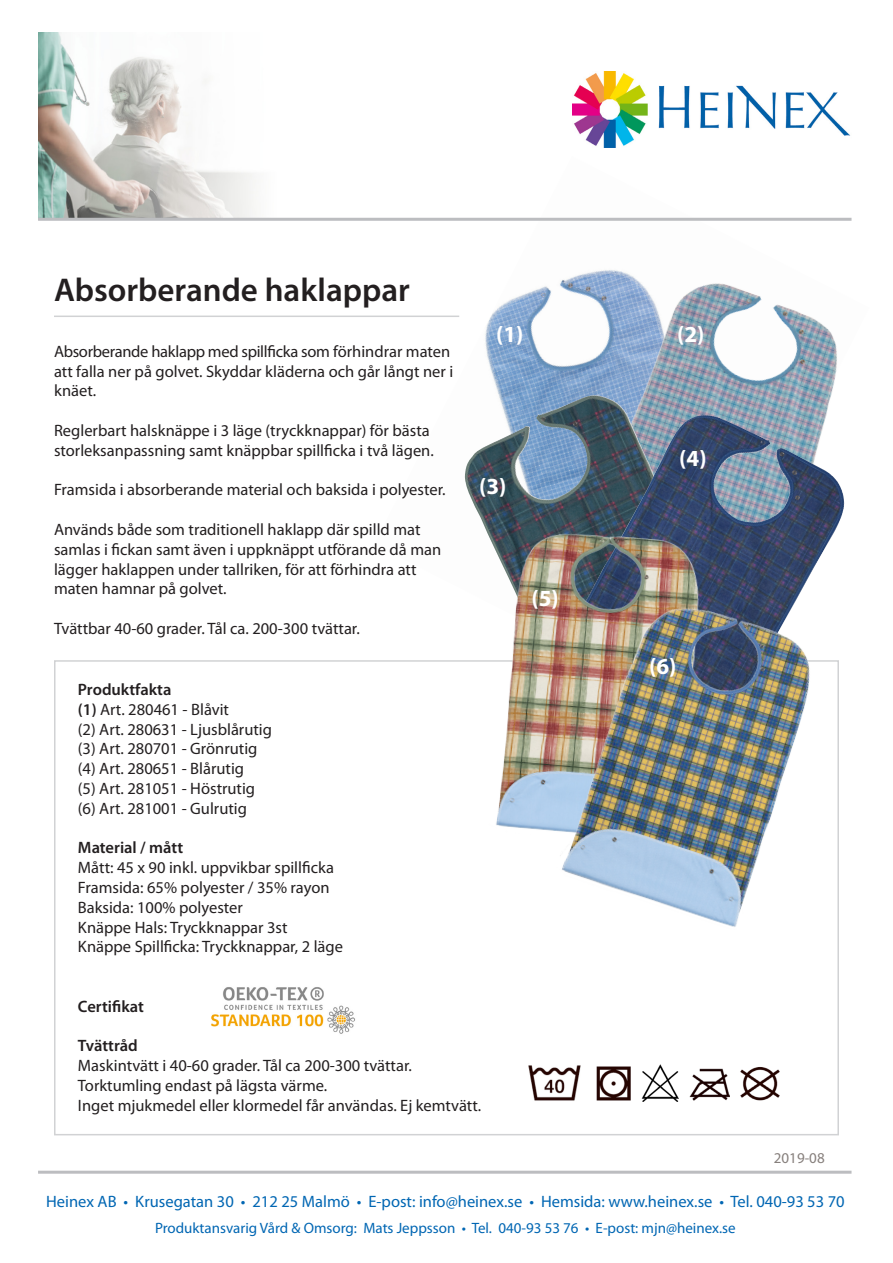
<style>
.page{position:relative;width:893px;height:1263px;background:#fff}
.page>*{position:absolute;margin:0;border:0;box-sizing:border-box;transform-origin:0 0}
.t1{font:600 33px "Myriad Pro";color:#231f20}
.t2{font:700 23.1px "Myriad Pro";color:#fff}
.t3{font:16.5px/19.8px "Myriad Pro";color:#231f20}
.t4{font:16.5px "Myriad Pro";color:#0166b3}
.t5{font:600 16.5px "Myriad Pro";color:#231f20}
.t6{font:15px "Myriad Pro";color:#0166b3}
.t7{font:15px "Myriad Pro";color:#867f7c}
.s1{font-weight:600}
</style>
<div class="page">
<img style="left:38px;top:33px;width:578px;height:185px">
<img style="left:573px;top:72px;width:277px;height:75px">
<hr style="left:54px;top:316px;width:405px;height:1px;background:#d1d2d4">
<hr style="left:38px;top:1171px;width:813px;height:3px;background:#bcbdc0">
<img style="left:690px;top:1068px;width:40px;height:33px">
<img style="left:740px;top:1067px;width:40px;height:34px">
<img style="left:596px;top:1066px;width:35px;height:35px">
<img style="left:641px;top:1064px;width:37px;height:37px">
<img style="left:528px;top:1065px;width:52px;height:36px">
<img style="left:211px;top:987px;width:144px;height:47px">
<img style="left:374px;top:156px;width:478px;height:506px">
<img style="left:538px;top:251px;width:314px;height:411px">
<img style="left:465px;top:395px;width:266px;height:267px">
<img style="left:546px;top:415px;width:299px;height:348px">
<img style="left:488px;top:523px;width:228px;height:308px">
<img style="left:553px;top:587px;width:278px;height:340px">
<hr style="left:38px;top:218px;width:813px;height:3px;background:#bcbdc0">
<p class="t1" style="left:54px;top:269px;width:357px">Absorberande haklappar</p>
<p class="t3" style="left:54px;top:341px;width:401px">Absorberande haklapp med spillficka som förhindrar maten att falla ner på golvet. Skyddar kläderna och går långt ner i knäet.</p>
<p class="t3" style="left:54px;top:420px;width:381px">Reglerbart halsknäppe i 3 läge (tryckknappar) för bästa storleksanpassning samt knäppbar spillficka i två lägen.</p>
<p class="t3" style="left:54px;top:480px;width:393px">Framsida i absorberande material och baksida i polyester.</p>
<p class="t3" style="left:54px;top:519px;width:389px">Används både som traditionell haklapp där spilld mat samlas i fickan samt även i uppknäppt utförande då man lägger haklappen under tallriken, för att förhindra att</p>
<p class="t3" style="left:54px;top:579px;width:174px">maten hamnar på golvet.</p>
<p class="t3" style="left:54px;top:618px;width:307px">Tvättbar 40-60 grader. Tål ca. 200-300 tvättar.</p>
<p class="t3" style="left:78px;top:679px;width:196px"><span class="s1">Produktfakta<br>(1)</span> Art. 280461 - Blåvit<br>(2) Art. 280631 - Ljusblårutig</p>
<p class="t3" style="left:78px;top:739px;width:181px">(3) Art. 280701 - Grönrutig</p>
<p class="t3" style="left:78px;top:758px;width:168px">(4) Art. 280651 - Blårutig</p>
<p class="t3" style="left:78px;top:778px;width:179px">(5) Art. 281051 - Höstrutig</p>
<p class="t3" style="left:78px;top:798px;width:171px">(6) Art. 281001 - Gulrutig</p>
<p class="t5" style="left:78px;top:837px;width:107px">Material / mått</p>
<p class="t3" style="left:78px;top:857px;width:258px">Mått: 45 x 90 inkl. uppvikbar spillficka</p>
<p class="t3" style="left:78px;top:877px;width:253px">Framsida: 65% polyester / 35% rayon</p>
<p class="t3" style="left:78px;top:897px;width:166px">Baksida: 100% polyester</p>
<p class="t3" style="left:78px;top:917px;width:211px">Knäppe Hals: Tryckknappar 3st</p>
<p class="t3" style="left:78px;top:937px;width:267px">Knäppe Spillficka: Tryckknappar, 2 läge</p>
<p class="t2" style="left:496px;top:319px;width:29px">(1)</p>
<p class="t2" style="left:677px;top:319px;width:29px">(2)</p>
<p class="t2" style="left:479px;top:471px;width:29px">(3)</p>
<p class="t2" style="left:531px;top:583px;width:29px">(5)</p>
<p class="t2" style="left:679px;top:443px;width:29px">(4)</p>
<p class="t2" style="left:649px;top:652px;width:29px">(6)</p>
<p class="t5" style="left:78px;top:996px;width:68px">Certifikat</p>
<p class="t3" style="left:78px;top:1036px;width:335px"><span class="s1">Tvättråd<br></span>Maskintvätt i 40-60 grader. Tål ca 200-300 tvättar.<br>Torktumling endast på lägsta värme.</p>
<p class="t3" style="left:78px;top:1095px;width:405px">Inget mjukmedel eller klormedel får användas. Ej kemtvätt.</p>
<p class="t7" style="left:774px;top:1148px;width:52px">2019-08</p>
<p class="t4" style="left:46px;top:1192px;width:800px">Heinex AB • Krusegatan 30 • 212 25 Malmö • E-post: info@heinex.se • Hemsida: www.heinex.se • Tel. 040-93 53 70</p>
<p class="t6" style="left:155px;top:1218px;width:582px">Produktansvarig Vård &amp; Omsorg: Mats Jeppsson • Tel. 040-93 53 76 • E-post: mjn@heinex.se</p>
</div>
